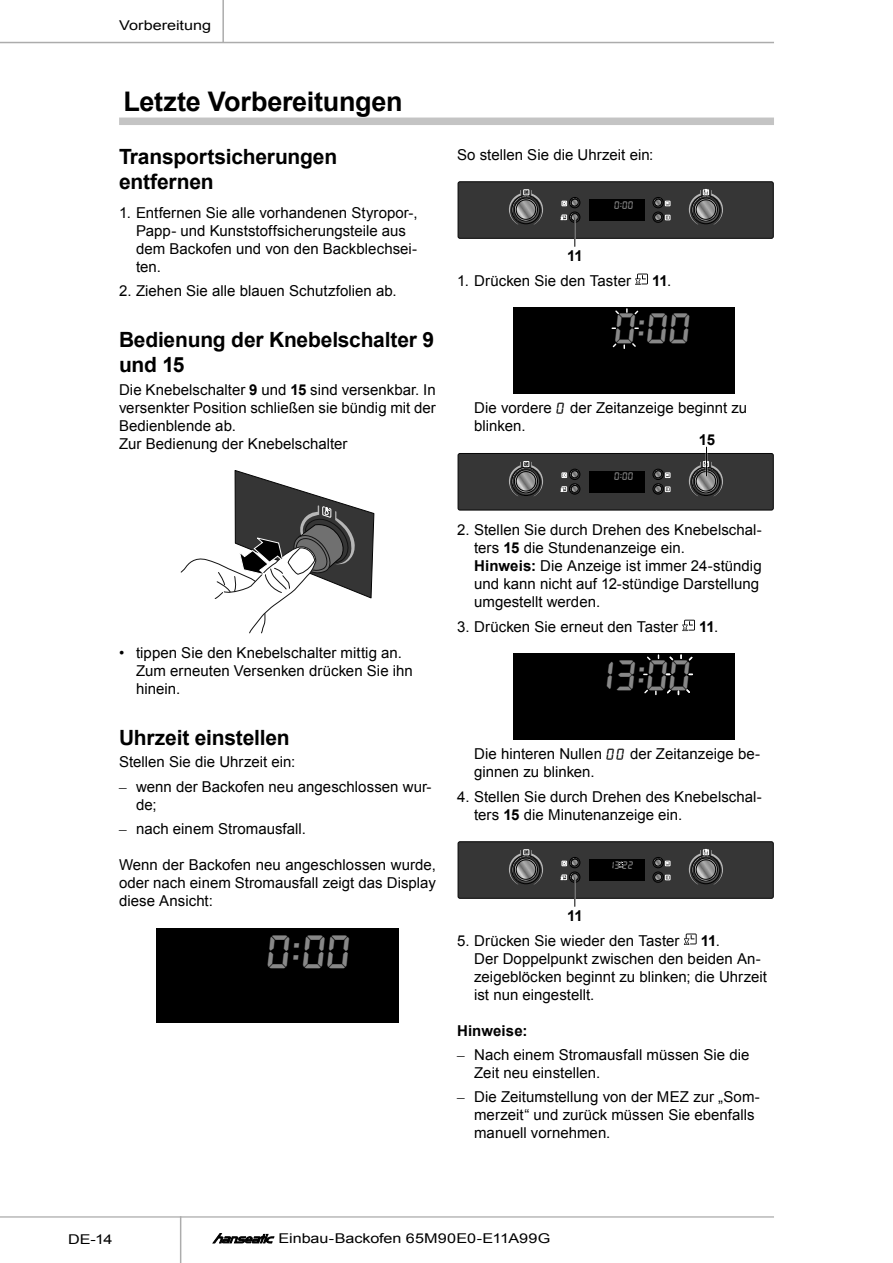
<style>
.page{position:relative;width:893px;height:1263px;background:#fff}
.page>*{position:absolute;margin:0;border:0;box-sizing:border-box;transform-origin:0 0}
.t1{font:44.1px "Liquid Crystal";color:#888}
.t2{font:40.35px "Liquid Crystal";color:#888}
.t3{font:700 27px "Arial";letter-spacing:-.01em;color:#000}
.t4{font:700 21px/25.2px "Arial";letter-spacing:-.01em;color:#000}
.t5{font:15px/18px "Arial";color:#000}
.t6{font:700 15px "Arial";color:#000}
.t7{font:13.5px "Arial";color:#000;scale:1.2 1}
.t8{font:10.05px "Liquid Crystal";color:#888}
.s1{font-weight:700}
.s2{font-family:"Times New Roman"}
.s3{font-weight:400}
.s4{font-family:"AF LED7 Seg 3";font-size:16.5px}
</style>
<div class="page">
<hr style="left:0;top:1216px;width:774px;height:2px;background:#b8b8b8">
<hr style="left:0;top:42px;width:774px;height:1px;background:#acacac">
<hr style="left:180px;top:1216px;width:1px;height:47px;background:#acacac">
<svg style="left:213px;top:1233px;width:61px;height:10px"></svg>
<hr style="left:222px;top:0;width:2px;height:43px;background:#acacac">
<svg style="left:180px;top:470px;width:194px;height:164px"></svg>
<div style="left:156px;top:928px;width:243px;height:95px;background:#000"></div>
<div style="left:119px;top:118px;width:655px;height:7px;background:#c4c4c4"></div>
<div style="left:458px;top:182px;width:315px;height:56px;background:#363636;border-radius:2px"></div>
<div style="left:458px;top:182px;width:315px;height:57px;border:1px solid #070707;border-radius:2px"></div>
<svg style="left:653px;top:197px;width:17px;height:25px"></svg>
<svg style="left:509px;top:190px;width:34px;height:35px"></svg>
<svg style="left:689px;top:189px;width:34px;height:36px"></svg>
<div style="left:589px;top:199px;width:55px;height:22px;background:#000"></div>
<svg style="left:560px;top:197px;width:20px;height:49px"></svg>
<svg style="left:635px;top:274px;width:13px;height:11px"></svg>
<div style="left:513px;top:307px;width:222px;height:87px;background:#000"></div>
<svg style="left:626px;top:309px;width:13px;height:6px"></svg>
<svg style="left:612px;top:343px;width:13px;height:6px"></svg>
<div style="left:458px;top:453px;width:315px;height:57px;background:#363636;border-radius:2px"></div>
<div style="left:458px;top:453px;width:315px;height:57px;border:1px solid #070707;border-radius:2px"></div>
<svg style="left:653px;top:469px;width:17px;height:25px"></svg>
<svg style="left:509px;top:461px;width:34px;height:36px"></svg>
<svg style="left:560px;top:469px;width:20px;height:25px"></svg>
<div style="left:571px;top:485px;width:7px;height:7px;border:1px solid #000;border-radius:50%"></div>
<div style="left:589px;top:471px;width:55px;height:22px;background:#000"></div>
<svg style="left:689px;top:447px;width:34px;height:50px"></svg>
<svg style="left:682px;top:620px;width:13px;height:11px"></svg>
<div style="left:513px;top:653px;width:222px;height:87px;background:#000"></div>
<svg style="left:647px;top:656px;width:4px;height:5px"></svg>
<svg style="left:644px;top:689px;width:4px;height:5px"></svg>
<svg style="left:669px;top:656px;width:5px;height:5px"></svg>
<svg style="left:680px;top:655px;width:13px;height:6px"></svg>
<svg style="left:667px;top:689px;width:4px;height:5px"></svg>
<div style="left:458px;top:842px;width:315px;height:56px;background:#363636;border-radius:2px"></div>
<div style="left:458px;top:842px;width:315px;height:57px;border:1px solid #070707;border-radius:2px"></div>
<svg style="left:653px;top:857px;width:17px;height:25px"></svg>
<svg style="left:509px;top:850px;width:34px;height:35px"></svg>
<svg style="left:689px;top:849px;width:34px;height:36px"></svg>
<div style="left:589px;top:859px;width:55px;height:22px;background:#000"></div>
<svg style="left:619px;top:862px;width:4px;height:6px"></svg>
<svg style="left:560px;top:857px;width:20px;height:49px"></svg>
<svg style="left:684px;top:934px;width:13px;height:11px"></svg>
<p class="t7" style="left:119px;top:18px;width:78px">Vorbereitung</p>
<h3 class="t3" style="left:123px;top:87px;width:281px">Letzte Vorbereitungen</h3>
<h3 class="t4" style="left:119px;top:144px;width:220px">Transportsicherungen entfernen</h3>
<p class="t5" style="left:136px;top:204px;width:283px;text-indent:-17px">1. Entfernen Sie alle vorhandenen Styropor-, Papp- und Kunststoffsicherungsteile aus dem Backofen und von den Backblechsei&shy;ten.</p>
<p class="t5" style="left:119px;top:282px;width:279px">2. Ziehen Sie alle blauen Schutzfolien ab.</p>
<h3 class="t4" style="left:119px;top:327px;width:317px">Bedienung der Knebelschalter 9 und 15</h3>
<p class="t5" style="left:119px;top:380px;width:318px">Die Knebelschalter <span class="s1">9</span> und <span class="s1">15</span> sind versenkbar. In versenkter Position schließen sie bündig mit der Bedienblende ab.<br>Zur Bedienung der Knebelschalter</p>
<p class="t5" style="left:136px;top:644px;width:278px;text-indent:-17px">• tippen Sie den Knebelschalter mittig an.<br>Zum erneuten Versenken drücken Sie ihn hinein.</p>
<h3 class="t4" style="left:119px;top:725px;width:172px">Uhrzeit einstellen</h3>
<p class="t5" style="left:119px;top:753px;width:178px">Stellen Sie die Uhrzeit ein:</p>
<p class="t5" style="left:136px;top:777px;width:297px;text-indent:-17px"><span class="s2">–</span> wenn der Backofen neu angeschlossen wur&shy;de;</p>
<p class="t5" style="left:119px;top:820px;width:188px"><span class="s2">–</span> nach einem Stromausfall.</p>
<p class="t5" style="left:119px;top:856px;width:318px;text-align:justify">Wenn der Backofen neu angeschlossen wurde, oder nach einem Stromausfall zeigt das Display diese Ansicht:</p>
<h1 class="t1" style="left:267px;top:933px;width:85px">0:00</h1>
<p class="t5" style="left:457px;top:146px;width:198px">So stellen Sie die Uhrzeit ein:</p>
<p class="t8" style="left:614px;top:200px;width:21px">0:00</p>
<p class="t6" style="left:567px;top:248px;width:17px">11</p>
<p class="t5" style="left:457px;top:271px;width:175px">1. Drücken Sie den Taster</p>
<p class="t6" style="left:652px;top:272px;width:21px">11<span class="s3">.</span></p>
<h2 class="t2" style="left:614px;top:312px;width:78px">0:00</h2>
<p class="t5" style="left:474px;top:399px;width:275px">Die vordere <span class="s4">0</span> der Zeitanzeige beginnt zu blinken.</p>
<p class="t8" style="left:614px;top:472px;width:21px">0:00</p>
<p class="t6" style="left:699px;top:432px;width:18px">15</p>
<p class="t5" style="left:474px;top:521px;width:289px;text-indent:-17px">2. Stellen Sie durch Drehen des Knebelschal&shy;ters <span class="s1">15</span> die Stundenanzeige ein.<br><span class="s1">Hinweis:</span> Die Anzeige ist immer 24-stündig und kann nicht auf 12-stündige Darstellung umgestellt werden.</p>
<p class="t5" style="left:457px;top:618px;width:222px">3. Drücken Sie erneut den Taster</p>
<p class="t6" style="left:699px;top:618px;width:21px">11<span class="s3">.</span></p>
<h2 class="t2" style="left:592px;top:658px;width:100px">13:00</h2>
<p class="t5" style="left:474px;top:745px;width:288px">Die hinteren Nullen <span class="s4">00</span> der Zeitanzeige be&shy;ginnen zu blinken.</p>
<p class="t5" style="left:474px;top:788px;width:289px;text-indent:-17px">4. Stellen Sie durch Drehen des Knebelschal&shy;ters <span class="s1">15</span> die Minutenanzeige ein.</p>
<p class="t8" style="left:609px;top:860px;width:26px">13:22</p>
<p class="t6" style="left:567px;top:908px;width:17px">11</p>
<p class="t5" style="left:457px;top:931px;width:224px">5. Drücken Sie wieder den Taster</p>
<p class="t5" style="left:474px;top:931px;width:294px;text-indent:227px"><span class="s1">11</span>.<br>Der Doppelpunkt zwischen den beiden An&shy;zeigeblöcken beginnt zu blinken; die Uhrzeit ist nun eingestellt.</p>
<p class="t6" style="left:457px;top:1022px;width:72px">Hinweise:</p>
<p class="t5" style="left:474px;top:1046px;width:277px;text-indent:-17px"><span class="s2">–</span> Nach einem Stromausfall müssen Sie die<br>Zeit neu einstellen.</p>
<p class="t5" style="left:474px;top:1088px;width:287px;text-indent:-17px"><span class="s2">–</span> Die Zeitumstellung von der MEZ zur „Som&shy;merzeit“ und zurück müssen Sie ebenfalls manuell vornehmen.</p>
<p class="t7" style="left:68px;top:1232px;width:38px">DE-14</p>
<p class="t7" style="left:279px;top:1231px;width:228px">Einbau-Backofen 65M90E0-E11A99G</p>
</div>
